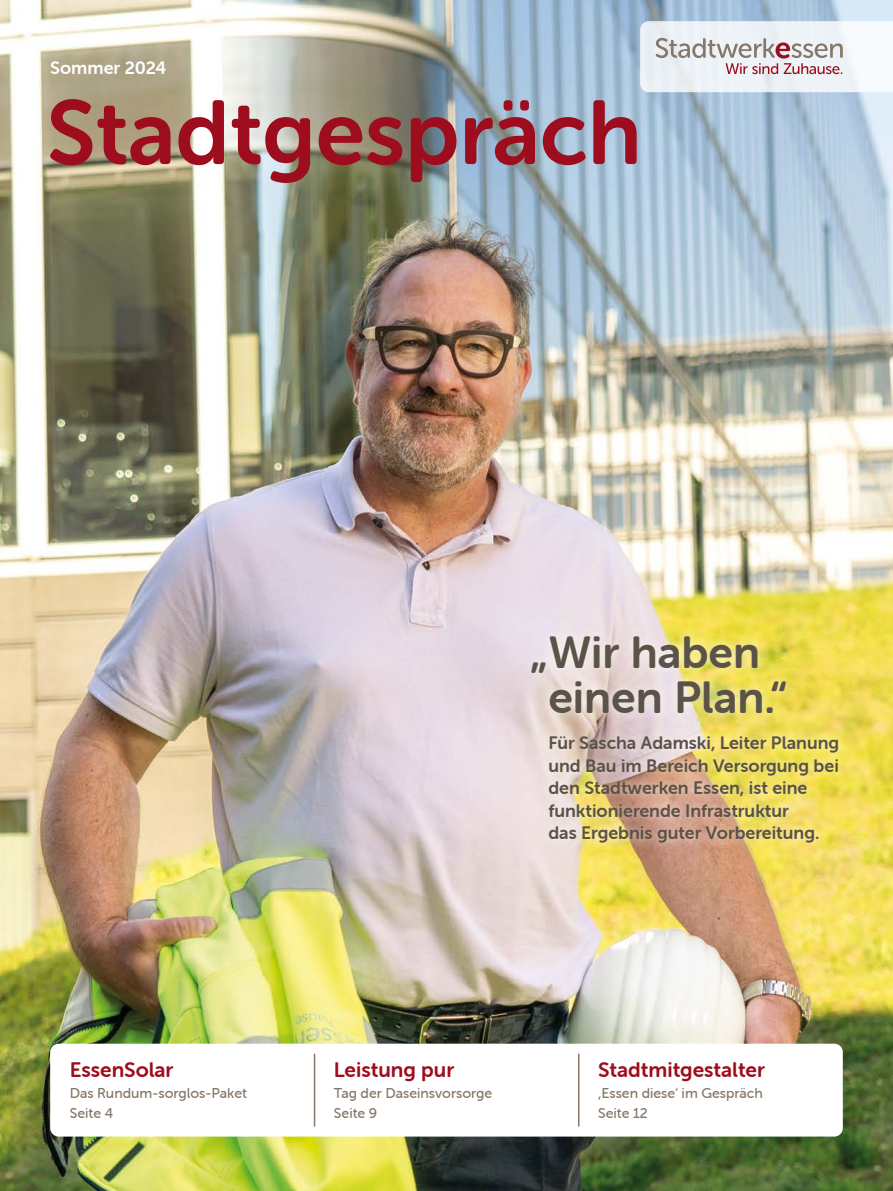
<style>
.page{position:relative;width:893px;height:1191px;background:#fff}
.page>*{position:absolute;margin:0;border:0;box-sizing:border-box;transform-origin:0 0}
.t1{font:90px "Museo Sans Rounded 700";color:#9d0d1d}
.t2{font:45px/45px "Museo Sans Rounded 700";color:#5b5248}
.t3{font:21px "Museo Sans Rounded 700";color:#9d0d1d}
.t4{font:18px/22.5px "Museo Sans Rounded 700";color:#5b5248}
.t5{font:18px "Museo Sans Rounded 700";color:#fff}
.t6{font:14.25px "Museo Sans Rounded 500";color:#857769}
</style>
<div class="page">
<img style="left:0;top:0;width:893px;height:1191px">
<svg style="left:640px;top:21px;width:253px;height:71px"></svg>
<div style="left:50px;top:1043px;width:793px;height:93px;background:#fff;border-radius:9px"></div>
<hr style="left:314px;top:1054px;width:1px;height:72px;background:#857769">
<hr style="left:578px;top:1054px;width:1px;height:72px;background:#857769">
<div style="left:520px;top:625px;width:330px;height:229px;background:#fff;opacity:.75"></div>
<p class="t5" style="left:50px;top:58px;width:118px">Sommer 2024</p>
<p class="t1" style="left:47px;top:83px;width:596px">Stadtgespräch</p>
<p class="t3" style="left:70px;top:1057px;width:105px">EssenSolar</p>
<p class="t6" style="left:70px;top:1085px;width:179px">Das Rundum-sorglos-Paket</p>
<p class="t6" style="left:70px;top:1105px;width:45px">Seite 4</p>
<p class="t2" style="left:548px;top:630px;width:241px;text-indent:-18px">„Wir haben einen Plan.“</p>
<p class="t4" style="left:548px;top:732px;width:292px">Für Sascha Adamski, Leiter Planung und Bau im Bereich Versorgung bei den Stadtwerken Essen, ist eine funktionierende Infrastruktur<br>das Ergebnis guter Vorbereitung.</p>
<p class="t3" style="left:334px;top:1057px;width:122px">Leistung pur</p>
<p class="t6" style="left:334px;top:1085px;width:160px">Tag der Daseinsvorsorge</p>
<p class="t6" style="left:334px;top:1105px;width:45px">Seite 9</p>
<p class="t3" style="left:598px;top:1057px;width:168px">Stadtmitgestalter</p>
<p class="t6" style="left:598px;top:1085px;width:166px">,Essen diese‘ im Gespräch</p>
<p class="t6" style="left:598px;top:1105px;width:51px">Seite 12</p>
</div>
